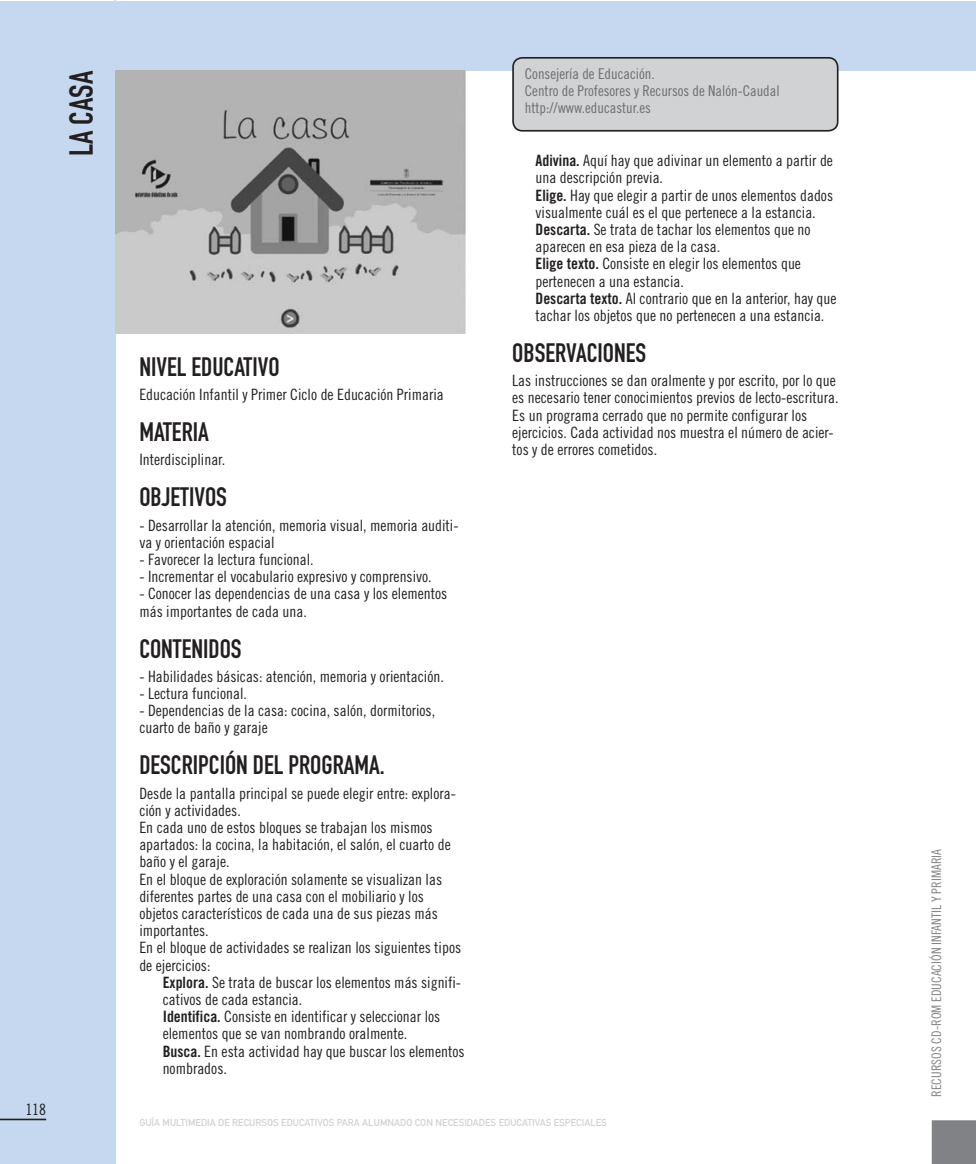
<style>
.page{position:relative;width:976px;height:1164px;background:#fff}
.page>*{position:absolute;margin:0;border:0;box-sizing:border-box;transform-origin:0 0}
.t1{font:32.9px "DIN Engschrift Std";color:#231f20}
.t2{font:26.25px "DIN Engschrift Std";color:#231f20}
.t3{font:15.58px/17.2px "Trade Gothic LT Std Cn 18";color:#231f20}
.t4{font:14.88px/17.2px "Trade Gothic LT Std Cn 18";color:#6c6d70}
.t5{font:13.12px "Trade Gothic LT Std Cn 18";color:#808285}
.t6{font:9.8px "DIN Mittelschrift Std";color:#d1d2d4}
.s1{font-family:"Trade Gothic LT Std Bd Cn 20"}
</style>
<div class="page">
<div style="left:116px;top:1px;width:860px;height:70px;background:#c6d8ef"></div>
<div style="left:0;top:1px;width:116px;height:1162px;background:#c6d8ef"></div>
<hr style="left:0;top:1118px;width:46px;height:2px;background:#231f20">
<div style="left:932px;top:1120px;width:44px;height:43px;background:#808285"></div>
<img style="left:116px;top:71px;width:350px;height:263px">
<div style="left:513px;top:58px;width:325px;height:73px;background:#d1d2d4;border-radius:9px"></div>
<div style="left:512px;top:57px;width:326px;height:75px;border:2px solid #231f20;border-radius:9px"></div>
<p class="t3" style="left:25px;top:1101px;width:22px">118</p>
<h1 class="t1" style="left:70px;top:156px;width:87px;rotate:-90deg">LA CASA</h1>
<p class="t4" style="left:525px;top:66px;width:256px">Consejería de Educación.<br>Centro de Profesores y Recursos de Nalón-Caudal http://www.educastur.es</p>
<p class="t3" style="left:535px;top:153px;width:302px"><span class="s1">Adivina.</span> Aquí hay que adivinar un elemento a partir de una descripción previa.<br><span class="s1">Elige.</span> Hay que elegir a partir de unos elementos dados visualmente cuál es el que pertenece a la estancia.<br><span class="s1">Descarta.</span> Se trata de tachar los elementos que no aparecen en esa pieza de la casa.<br><span class="s1">Elige texto.</span> Consiste en elegir los elementos que pertenecen a una estancia.<br><span class="s1">Descarta texto.</span> Al contrario que en la anterior, hay que tachar los objetos que no pertenecen a una estancia.</p>
<h2 class="t2" style="left:512px;top:343px;width:135px">OBSERVACIONES</h2>
<p class="t3" style="left:512px;top:373px;width:328px">Las instrucciones se dan oralmente y por escrito, por lo que es necesario tener conocimientos previos de lecto-escritura.<br>Es un programa cerrado que no permite configurar los ejercicios. Cada actividad nos muestra el número de acier&shy;tos y de errores cometidos.</p>
<h2 class="t2" style="left:139px;top:357px;width:142px">NIVEL EDUCATIVO</h2>
<p class="t3" style="left:139px;top:387px;width:306px">Educación Infantil y Primer Ciclo de Educación Primaria</p>
<h2 class="t2" style="left:139px;top:423px;width:71px">MATERIA</h2>
<p class="t3" style="left:139px;top:452px;width:87px">Interdisciplinar.</p>
<h2 class="t2" style="left:139px;top:488px;width:89px">OBJETIVOS</h2>
<p class="t3" style="left:139px;top:517px;width:321px">- Desarrollar la atención, memoria visual, memoria auditi&shy;va y orientación espacial</p>
<p class="t3" style="left:139px;top:552px;width:176px">- Favorecer la lectura funcional.</p>
<p class="t3" style="left:139px;top:569px;width:294px">- Incrementar el vocabulario expresivo y comprensivo.</p>
<p class="t3" style="left:139px;top:586px;width:309px">- Conocer las dependencias de una casa y los elementos más importantes de cada una.</p>
<h2 class="t2" style="left:139px;top:639px;width:104px">CONTENIDOS</h2>
<p class="t3" style="left:139px;top:668px;width:306px">- Habilidades básicas: atención, memoria y orientación.</p>
<p class="t3" style="left:139px;top:686px;width:109px">- Lectura funcional.</p>
<p class="t3" style="left:139px;top:703px;width:297px">- Dependencias de la casa: cocina, salón, dormitorios, cuarto de baño y garaje</p>
<h2 class="t2" style="left:139px;top:756px;width:247px">DESCRIPCIÓN DEL PROGRAMA.</h2>
<p class="t3" style="left:139px;top:785px;width:323px">Desde la pantalla principal se puede elegir entre: explora&shy;ción y actividades.<br>En cada uno de estos bloques se trabajan los mismos apartados: la cocina, la habitación, el salón, el cuarto de baño y el garaje.<br>En el bloque de exploración solamente se visualizan las diferentes partes de una casa con el mobiliario y los objetos característicos de cada una de sus piezas más importantes.<br>En el bloque de actividades se realizan los siguientes tipos de ejercicios:</p>
<p class="t3" style="left:163px;top:974px;width:303px"><span class="s1">Explora.</span> Se trata de buscar los elementos más signifi&shy;cativos de cada estancia.<br><span class="s1">Identifica.</span> Consiste en identificar y seleccionar los elementos que se van nombrando oralmente.<br><span class="s1">Busca.</span> En esta actividad hay que buscar los elementos nombrados.</p>
<p class="t6" style="left:139px;top:1116px;width:469px">GUÍA MULTIMEDIA DE RECURSOS EDUCATIVOS PARA ALUMNADO CON NECESIDADES EDUCATIVAS ESPECIALES</p>
<p class="t5" style="left:931px;top:1096px;width:249px;rotate:-90deg">RECURSOS CD-ROM EDUCACIÓN INFANTIL Y PRIMARIA</p>
</div>
